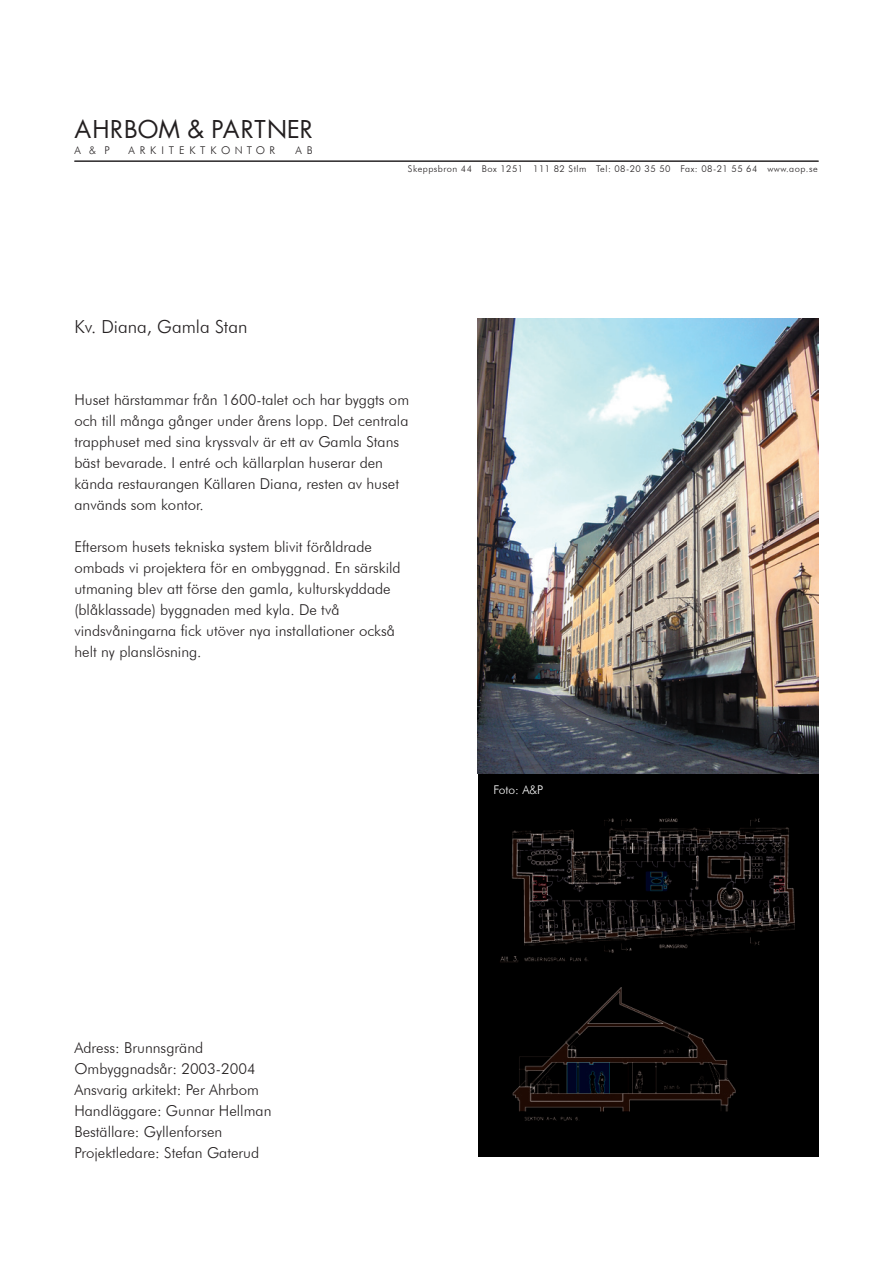
<style>
.page{position:relative;width:893px;height:1263px;background:#fff}
.page>*{position:absolute;margin:0;border:0;box-sizing:border-box;transform-origin:0 0}
.t1{font:24px "Futura";letter-spacing:.02em;color:#231f20}
.t2{font:300 18px "Futura BT";color:#231f20}
.t3{font:300 15px/21px "Futura BT";color:#231f20}
.t4{font:300 12px "Futura BT";color:#fff}
.t5{font:300 10.65px "Futura BT";letter-spacing:.465em;color:#231f20}
.t6{font:300 9.3px "Futura BT";letter-spacing:.05em;color:#231f20}
</style>
<div class="page">
<div style="left:478px;top:319px;width:341px;height:838px;background:#000"></div>
<img style="left:478px;top:319px;width:341px;height:454px">
<img style="left:500px;top:818px;width:295px;height:303px">
<hr style="left:74px;top:161px;width:745px;height:1px;background:#231f20">
<p class="t1" style="left:74px;top:113px;width:240px">AHRBOM &amp; PARTNER</p>
<p class="t5" style="left:74px;top:144px;width:37px">A&amp;P</p>
<p class="t5" style="left:128px;top:144px;width:148px">ARKITEKTKONTOR</p>
<p class="t5" style="left:295px;top:144px;width:19px">A B</p>
<p class="t2" style="left:74px;top:315px;width:175px">Kv. Diana, Gamla Stan</p>
<p class="t6" style="left:408px;top:163px;width:411px">Skeppsbron 44 Box 1251 111 82 Stlm Tel: 08-20 35 50 Fax: 08-21 55 64 www.aop.se</p>
<p class="t3" style="left:74px;top:389px;width:336px">Huset härstammar från 1600-talet och har byggts om och till många gånger under årens lopp. Det centrala trapphuset med sina kryssvalv är ett av Gamla Stans bäst bevarade. I entré och källarplan huserar den kända restaurangen Källaren Diana, resten av huset används som kontor.</p>
<p class="t3" style="left:74px;top:536px;width:328px">Eftersom husets tekniska system blivit föråldrade ombads vi projektera för en ombyggnad. En särskild utmaning blev att förse den gamla, kulturskyddade (blåklassade) byggnaden med kyla. De två vindsvåningarna fick utöver nya installationer också helt ny planslösning.</p>
<p class="t4" style="left:493px;top:783px;width:51px">Foto: A&amp;P</p>
<p class="t3" style="left:74px;top:1037px;width:199px">Adress: Brunnsgränd<br>Ombyggnadsår: 2003-2004<br>Ansvarig arkitekt: Per Ahrbom<br>Handläggare: Gunnar Hellman<br>Beställare: Gyllenforsen<br>Projektledare: Stefan Gaterud</p>
</div>
